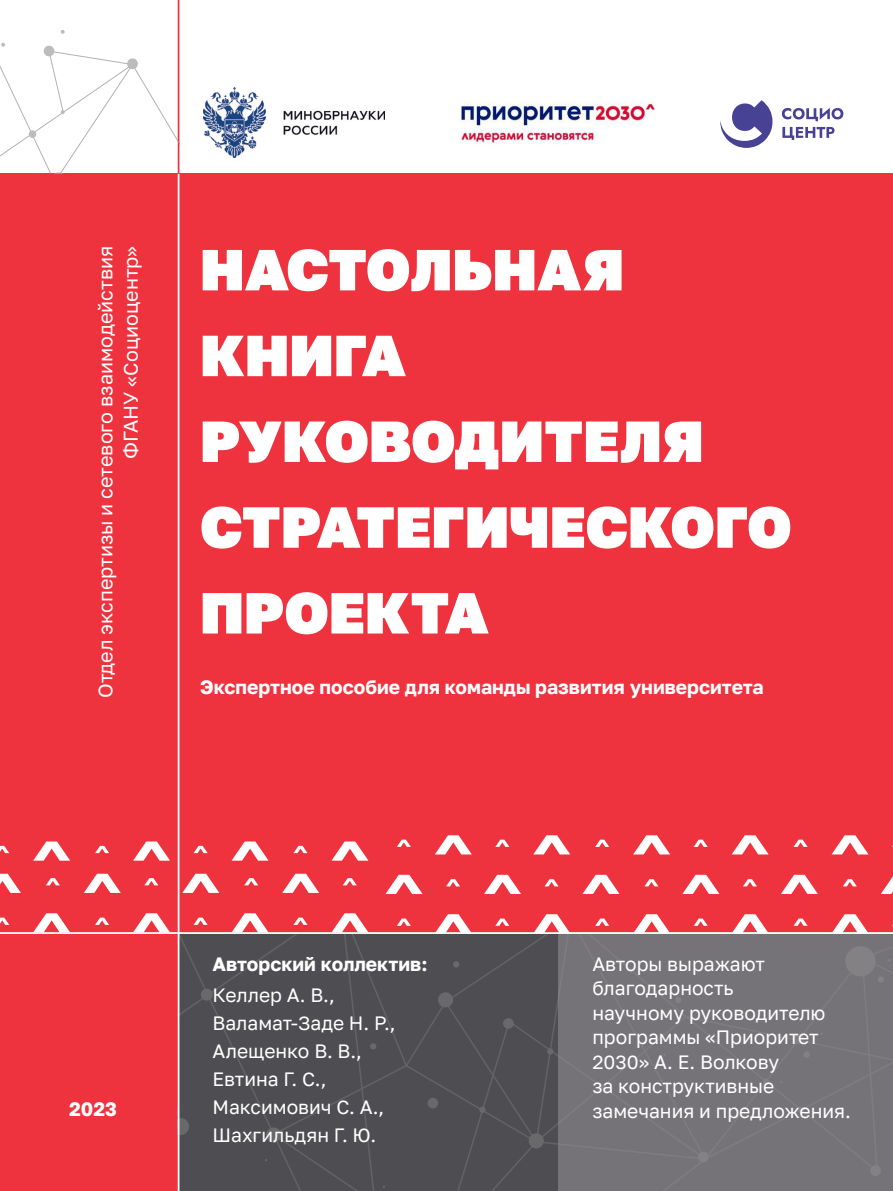
<style>
.page{position:relative;width:893px;height:1191px;background:#fff}
.page>*{position:absolute;margin:0;border:0;box-sizing:border-box;transform-origin:0 0}
.RAZDEL{font:900 57.75px/85.8px "Golos Text";letter-spacing:.01em;color:#fff}
.TXT{font:19.78px/25.2px "Golos Text";color:#fff;text-align:right}
.TXT-2{font:19.25px/24.5px "Golos Text";color:#fff}
.P_ZAG{font:700 19.25px "Golos Text";color:#fff}
.P_P_Zag{font:700 19.25px "Golos Text";color:#fff}
</style>
<div class="page">
<div style="left:0;top:174px;width:893px;height:1017px;background:#ee333e"></div>
<svg style="left:179px;top:934px;width:714px;height:257px;background:#565458"></svg>
<svg style="left:443px;top:934px;width:450px;height:227px;background:#6f6c71"></svg>
<div style="left:845px;top:946px;width:30px;height:30px;background:#848185;border-radius:50%"></div>
<div style="left:870px;top:1165px;width:11px;height:11px;background:#848185;border-radius:50%"></div>
<div style="left:438px;top:992px;width:15px;height:15px;background:#69686b;border-radius:50%"></div>
<div style="left:529px;top:1133px;width:15px;height:15px;background:#69686b;border-radius:50%"></div>
<div style="left:503px;top:1018px;width:11px;height:10px;background:#69686b;border-radius:50%"></div>
<div style="left:698px;top:1151px;width:11px;height:11px;background:#848185;border-radius:50%"></div>
<div style="left:793px;top:1033px;width:10px;height:11px;background:#848185;border-radius:50%"></div>
<svg style="left:179px;top:1027px;width:10px;height:108px"></svg>
<div style="left:201px;top:988px;width:12px;height:12px;background:#69686b;border-radius:50%"></div>
<svg style="left:370px;top:1043px;width:6px;height:6px"></svg>
<div style="left:250px;top:1133px;width:7px;height:6px;background:#69686b;border-radius:50%"></div>
<svg style="left:599px;top:1084px;width:6px;height:6px"></svg>
<div style="left:265px;top:1063px;width:274px;height:128px;background:#4e4d51"></div>
<svg style="left:453px;top:961px;width:6px;height:6px"></svg>
<svg style="left:547px;top:1048px;width:6px;height:6px"></svg>
<div style="left:803px;top:1051px;width:7px;height:6px;background:#848185;border-radius:50%"></div>
<svg style="left:878px;top:976px;width:6px;height:6px"></svg>
<svg style="left:763px;top:1079px;width:6px;height:6px"></svg>
<div style="left:675px;top:996px;width:6px;height:7px;background:#848185;border-radius:50%"></div>
<svg style="left:798px;top:1106px;width:6px;height:6px"></svg>
<img style="left:460px;top:102px;width:195px;height:43px">
<svg style="left:84px;top:873px;width:37px;height:20px"></svg>
<svg style="left:133px;top:913px;width:37px;height:19px"></svg>
<svg style="left:133px;top:841px;width:37px;height:19px"></svg>
<svg style="left:0;top:873px;width:21px;height:20px"></svg>
<svg style="left:33px;top:913px;width:37px;height:19px"></svg>
<svg style="left:33px;top:841px;width:37px;height:19px"></svg>
<svg style="left:182px;top:873px;width:37px;height:20px"></svg>
<svg style="left:232px;top:913px;width:36px;height:19px"></svg>
<svg style="left:232px;top:841px;width:36px;height:19px"></svg>
<svg style="left:282px;top:873px;width:37px;height:20px"></svg>
<svg style="left:332px;top:913px;width:36px;height:19px"></svg>
<svg style="left:332px;top:841px;width:36px;height:19px"></svg>
<svg style="left:46px;top:878px;width:14px;height:7px"></svg>
<svg style="left:95px;top:917px;width:14px;height:8px"></svg>
<svg style="left:95px;top:846px;width:14px;height:7px"></svg>
<svg style="left:0;top:917px;width:9px;height:8px"></svg>
<svg style="left:0;top:846px;width:9px;height:7px"></svg>
<svg style="left:144px;top:878px;width:14px;height:7px"></svg>
<svg style="left:194px;top:917px;width:14px;height:8px"></svg>
<svg style="left:194px;top:846px;width:14px;height:7px"></svg>
<svg style="left:244px;top:878px;width:14px;height:7px"></svg>
<svg style="left:293px;top:917px;width:15px;height:8px"></svg>
<svg style="left:293px;top:846px;width:15px;height:7px"></svg>
<svg style="left:343px;top:878px;width:14px;height:7px"></svg>
<svg style="left:435px;top:835px;width:37px;height:19px"></svg>
<svg style="left:436px;top:914px;width:35px;height:18px"></svg>
<svg style="left:484px;top:874px;width:37px;height:20px"></svg>
<svg style="left:386px;top:874px;width:37px;height:20px"></svg>
<svg style="left:633px;top:835px;width:37px;height:19px"></svg>
<svg style="left:634px;top:914px;width:35px;height:18px"></svg>
<svg style="left:682px;top:874px;width:37px;height:20px"></svg>
<svg style="left:533px;top:835px;width:37px;height:19px"></svg>
<svg style="left:534px;top:914px;width:36px;height:18px"></svg>
<svg style="left:582px;top:874px;width:37px;height:20px"></svg>
<svg style="left:732px;top:835px;width:37px;height:19px"></svg>
<svg style="left:732px;top:914px;width:36px;height:18px"></svg>
<svg style="left:781px;top:874px;width:37px;height:20px"></svg>
<svg style="left:832px;top:835px;width:36px;height:19px"></svg>
<svg style="left:832px;top:914px;width:36px;height:18px"></svg>
<svg style="left:881px;top:876px;width:12px;height:18px"></svg>
<svg style="left:397px;top:839px;width:14px;height:8px"></svg>
<svg style="left:397px;top:918px;width:14px;height:8px"></svg>
<svg style="left:446px;top:879px;width:14px;height:7px"></svg>
<svg style="left:595px;top:839px;width:14px;height:8px"></svg>
<svg style="left:595px;top:918px;width:14px;height:8px"></svg>
<svg style="left:645px;top:879px;width:13px;height:7px"></svg>
<svg style="left:495px;top:839px;width:14px;height:8px"></svg>
<svg style="left:495px;top:918px;width:14px;height:8px"></svg>
<svg style="left:545px;top:879px;width:14px;height:7px"></svg>
<svg style="left:694px;top:839px;width:14px;height:8px"></svg>
<svg style="left:694px;top:918px;width:14px;height:8px"></svg>
<svg style="left:743px;top:879px;width:14px;height:7px"></svg>
<svg style="left:793px;top:839px;width:15px;height:8px"></svg>
<svg style="left:793px;top:918px;width:15px;height:8px"></svg>
<svg style="left:843px;top:879px;width:14px;height:7px"></svg>
<hr style="left:178px;top:174px;width:1px;height:1017px;background:#fff">
<hr style="left:0;top:932px;width:893px;height:2px;background:#fff">
<svg style="left:0;top:0;width:179px;height:174px"></svg>
<svg style="left:782px;top:108px;width:61px;height:13px"></svg>
<svg style="left:782px;top:127px;width:52px;height:13px"></svg>
<svg style="left:720px;top:100px;width:52px;height:48px"></svg>
<img style="left:204px;top:88px;width:180px;height:69px">
<p class="TXT" style="left:93px;top:698px;width:454px;rotate:-90deg">Отдел экспертизы и сетевого взаимодействия<br>ФГАНУ «Социоцентр»</p>
<p class="RAZDEL" style="left:200px;top:226px;width:592px">НАСТОЛЬНАЯ<br>КНИГА<br>РУКОВОДИТЕЛЯ<br>СТРАТЕГИЧЕСКОГО<br>ПРОЕКТА</p>
<p class="P_ZAG" style="left:200px;top:675px;width:565px">Экспертное пособие для команды развития университета</p>
<p class="P_P_Zag" style="left:69px;top:1097px;width:49px">2023</p>
<p class="P_P_Zag" style="left:212px;top:952px;width:217px">Авторский коллектив:</p>
<p class="TXT-2" style="left:212px;top:982px;width:124px">Келлер А. В.,</p>
<p class="TXT-2" style="left:212px;top:1008px;width:185px;line-height:28px">Валамат-Заде Н. Р.,<br>Алещенко В. В.,<br>Евтина Г. С.,<br>Максимович С. А.,<br>Шахгильдян Г. Ю.</p>
<p class="TXT-2" style="left:592px;top:951px;width:260px">Авторы выражают благодарность<br>научному руководителю программы «Приоритет<br>2030» А. Е. Волкову<br>за конструктивные замечания и предложения.</p>
</div>
